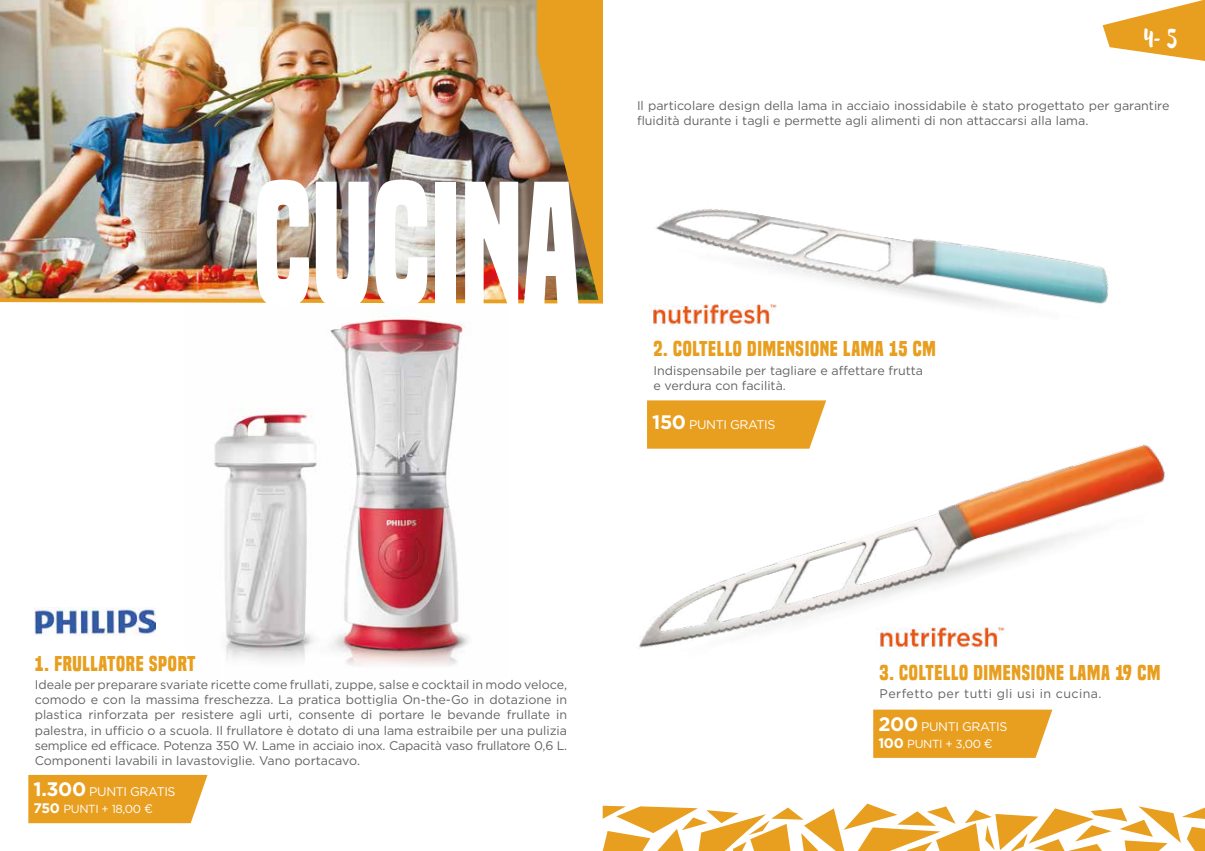
<style>
.page{position:relative;width:1205px;height:851px;background:#fff}
.page>*{position:absolute;margin:0;border:0;box-sizing:border-box;transform-origin:0 0}
.t1{font:700 161.88px "Built Titling Rg";color:#fff;scale:.8 1}
.t2{font:23.38px "Brusher";color:#fff;scale:.8 1}
.t3{font:700 20px "Built Titling Rg";letter-spacing:.035em;color:#e89e1e}
.t4{font:12.5px/15px "Gotham";color:#646363}
.t5{font:12.5px "Gotham";letter-spacing:-.03em;color:#fff}
.t6{font:12.5px "Gotham";letter-spacing:.035em;color:#646363}
.t7{font:11.75px "Gotham";letter-spacing:-.03em;color:#fff}
.s1{font-weight:700;font-size:19.5px}
.s2{font-weight:700;font-size:13.88px}
.s3{font-size:12.38px}
</style>
<div class="page">
<img style="left:214px;top:318px;width:255px;height:348px">
<svg style="left:28px;top:774px;width:179px;height:49px;background:#e9a42c"></svg>
<svg style="left:647px;top:400px;width:179px;height:23px;background:#e8a126"></svg>
<svg style="left:873px;top:709px;width:179px;height:48px;background:#e9a32b"></svg>
<img style="left:0;top:0;width:604px;height:304px">
<svg style="left:1102px;top:0;width:103px;height:61px"></svg>
<svg style="left:603px;top:803px;width:602px;height:47px"></svg>
<img style="left:34px;top:607px;width:121px;height:28px">
<img style="left:649px;top:209px;width:460px;height:117px">
<img style="left:639px;top:423px;width:526px;height:226px">
<h1 class="t1" style="left:254px;top:148px;width:409px">CUCINA</h1>
<h2 class="t2" style="left:1144px;top:25px;width:42px">4- 5</h2>
<p class="t4" style="left:637px;top:98px;width:534px">Il particolare design della lama in acciaio inossidabile è stato progettato per garantire fluidità durante i tagli e permette agli alimenti di non attaccarsi alla lama.</p>
<h3 class="t3" style="left:653px;top:337px;width:284px">2. COLTELLO DIMENSIONE LAMA 15 CM</h3>
<p class="t4" style="left:653px;top:362px;width:271px">Indispensabile per tagliare e affettare frutta e verdura con facilità.</p>
<p class="t5" style="left:652px;top:416px;width:125px"><span class="s1">150</span> PUNTI GRATIS</p>
<h3 class="t3" style="left:35px;top:651px;width:162px">1. FRULLATORE SPORT</h3>
<p class="t4" style="left:35px;top:677px;width:534px;text-align:justify">Ideale per preparare svariate ricette come frullati, zuppe, salse e cocktail in modo veloce, comodo e con la massima freschezza. La pratica bottiglia On-the-Go in dotazione in plastica rinforzata per resistere agli urti, consente di portare le bevande frullate in palestra, in ufficio o a scuola. Il frullatore è dotato di una lama estraibile per una pulizia semplice ed efficace. Potenza 350 W. Lame in acciaio inox. Capacità vaso frullatore 0,6 L.<br>Componenti lavabili in lavastoviglie. Vano portacavo.</p>
<p class="t5" style="left:34px;top:783px;width:144px"><span class="s1">1.300</span> PUNTI GRATIS</p>
<p class="t7" style="left:34px;top:801px;width:121px"><span class="s2">750</span> PUNTI + 18,00 <span class="s3">€</span></p>
<h3 class="t3" style="left:879px;top:660px;width:282px">3. COLTELLO DIMENSIONE LAMA 19 CM</h3>
<p class="t6" style="left:879px;top:686px;width:224px">Perfetto per tutti gli usi in cucina.</p>
<p class="t5" style="left:878px;top:718px;width:131px"><span class="s1">200</span> PUNTI GRATIS</p>
<p class="t7" style="left:878px;top:735px;width:116px"><span class="s2">100</span> PUNTI + 3,00 <span class="s3">€</span></p>
</div>
